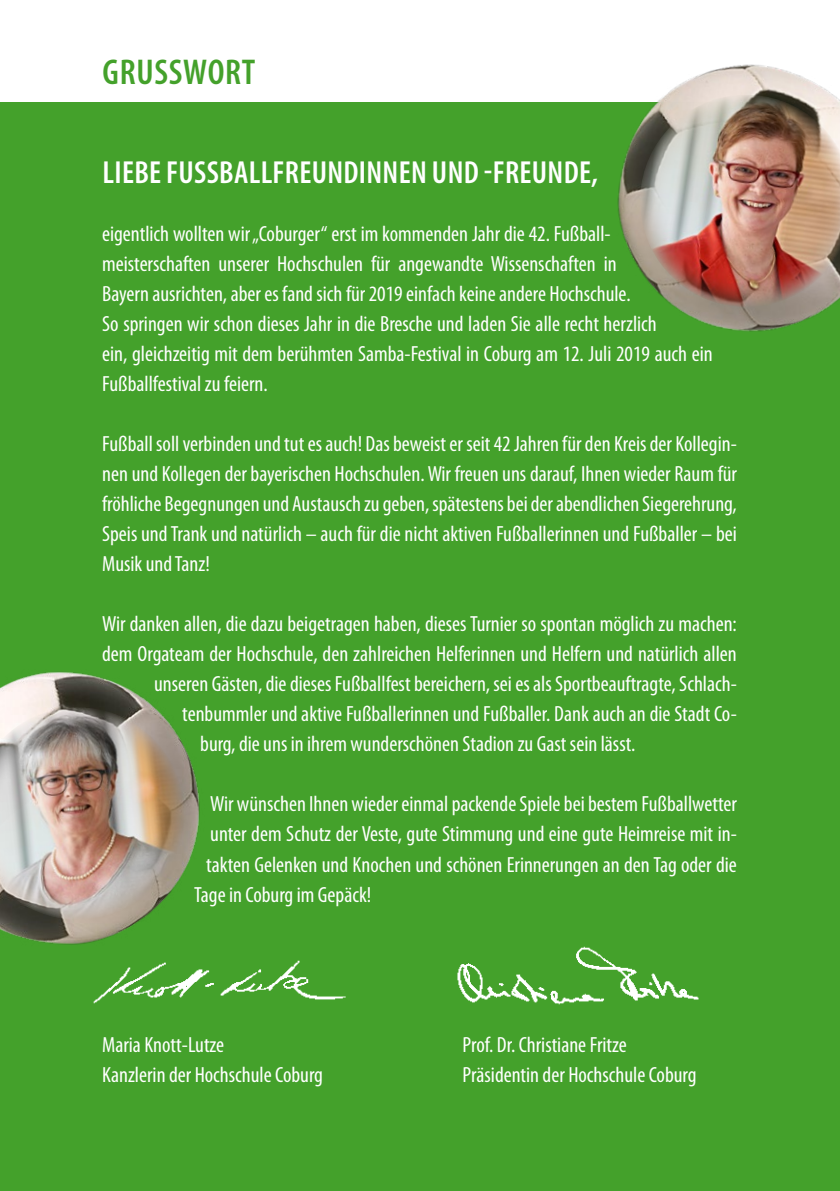
<style>
.page{position:relative;width:840px;height:1191px;background:#fff}
.page>*{position:absolute;margin:0;border:0;box-sizing:border-box;transform-origin:0 0}
.t1{font:600 condensed 36px "Myriad Pro";letter-spacing:.02em;color:#44a12b}
.t2{font:600 condensed 32px "Myriad Pro";letter-spacing:.01em;color:#fff}
.t3{font:700 condensed 24px "Myriad Pro";color:#fff}
.t4{font:condensed 22px/30px "Myriad Pro";color:#fff}
.t5{font:700 condensed 22px "Myriad Pro";color:#fff}
</style>
<div class="page">
<div style="left:0;top:102px;width:839px;height:1089px;background:#44a12b"></div>
<img style="left:93px;top:960px;width:253px;height:44px">
<img style="left:617px;top:64px;width:216px;height:268px">
<img style="left:0;top:672px;width:200px;height:273px">
<img style="left:457px;top:946px;width:242px;height:59px">
<img style="left:632px;top:95px;width:207px;height:219px">
<img style="left:0;top:707px;width:190px;height:216px">
<h1 class="t1" style="left:102px;top:50px;width:154px">GRUSSWORT</h1>
<h2 class="t2" style="left:102px;top:152px;width:497px">LIEBE FUSSBALLFREUNDINNEN UND -FREUNDE,</h2>
<p class="t4" style="left:102px;top:219px;width:611px">eigentlich wollten wir „Coburger“ erst im kommenden Jahr die 42. Fußball&shy;meisterschaften unserer Hochschulen für angewandte Wissenschaften in<br>Bayern ausrichten, aber es fand sich für 2019 einfach keine andere Hochschule.<br>So springen wir schon dieses Jahr in die Bresche und laden Sie alle recht herzlich<br>ein, gleichzeitig mit dem berühmten Samba-Festival in Coburg am 12. Juli 2019 auch ein Fußballfestival zu feiern.</p>
<p class="t4" style="left:102px;top:164px;width:68px">09:00 Uhr</p>
<p class="t5" style="left:204px;top:166px;width:83px">Treffpunkt</p>
<p class="t4" style="left:204px;top:224px;width:218px">Wiesenstraße 19, 96450 Coburg</p>
<p class="t4" style="left:102px;top:277px;width:68px">09:15 Uhr</p>
<p class="t4" style="left:204px;top:277px;width:430px">Grußworte des Schirmherrn Oberbürgerm ister Norbert Kastn r</p>
<p class="t3" style="left:102px;top:318px;width:204px">09:30 Uhr Spielbeginn</p>
<p class="t4" style="left:102px;top:359px;width:62px">10:00 bis</p>
<p class="t4" style="left:102px;top:429px;width:636px;text-align:justify">Fußball soll verbinden und tut es auch! Das beweist er seit 42 Jahren für den Kreis der Kollegin&shy;nen und Kollegen der bayerischen Hochschulen. Wir freuen uns darauf, Ihnen wieder Raum für fröhliche Begegnungen und Austausch zu geben, spätestens bei der abendlichen Siegerehrung, Speis und Trank und natürlich – auch für die nicht aktiven Fußballerinnen und Fußballer – bei Musik und Tanz!</p>
<p class="t4" style="left:102px;top:431px;width:68px">13:00 Uhr</p>
<p class="t4" style="left:204px;top:431px;width:174px">Dam -Torwand chießen</p>
<p class="t3" style="left:102px;top:472px;width:174px">16:30 Uhr Endspiel</p>
<p class="t4" style="left:102px;top:513px;width:486px">Während der Spiele bieten wir Verpflegung und Getränke im Stadion an.</p>
<p class="t4" style="left:102px;top:609px;width:636px">Wir danken allen, die dazu beigetragen haben, dieses Turnier so spontan möglich zu machen:</p>
<p class="t4" style="left:102px;top:639px;width:635px">dem Orgateam der Hochschule, den zahlreichen Helferinnen und Helfern und natürlich allen</p>
<p class="t4" style="left:154px;top:669px;width:584px">unseren Gästen, die dieses Fußballfest bereichern, sei es als Sportbeauftragte, Schlach-</p>
<p class="t4" style="left:182px;top:699px;width:556px">tenbummler und aktive Fußballerinnen und Fußballer. Dank auch an die Stadt Co-</p>
<p class="t4" style="left:200px;top:729px;width:436px">burg, die uns in ihrem wunderschönen Stadion zu Gast sein lässt.</p>
<p class="t4" style="left:102px;top:635px;width:580px">2-stündiger Rundgang In Begleitung eines Gästeführers lernen Sie Coburgs Geschichte und Geschichten kennen. Sehenswürdigkeiten sind u.a. Veste, Hofgarten, Ehrenburg</p>
<p class="t4" style="left:210px;top:789px;width:528px">Wir wünschen Ihnen wieder einmal packende Spiele bei bestem Fußballwetter</p>
<p class="t4" style="left:210px;top:819px;width:528px">unter dem Schutz der Veste, gute Stimmung und eine gute Heimreise mit in-</p>
<p class="t4" style="left:206px;top:849px;width:532px">takten Gelenken und Knochen und schönen Erinnerungen an den Tag oder die</p>
<p class="t4" style="left:194px;top:879px;width:178px">Tage in Coburg im Gepäck!</p>
<p class="t4" style="left:102px;top:1029px;width:123px">Maria Knott-Lutze</p>
<p class="t4" style="left:462px;top:1029px;width:166px">Prof. Dr. Christiane Fritze</p>
<p class="t4" style="left:102px;top:1059px;width:222px">Kanzlerin der Hochschule Coburg</p>
<p class="t4" style="left:462px;top:1059px;width:235px">Präsidentin der Hochschule Coburg</p>
</div>
